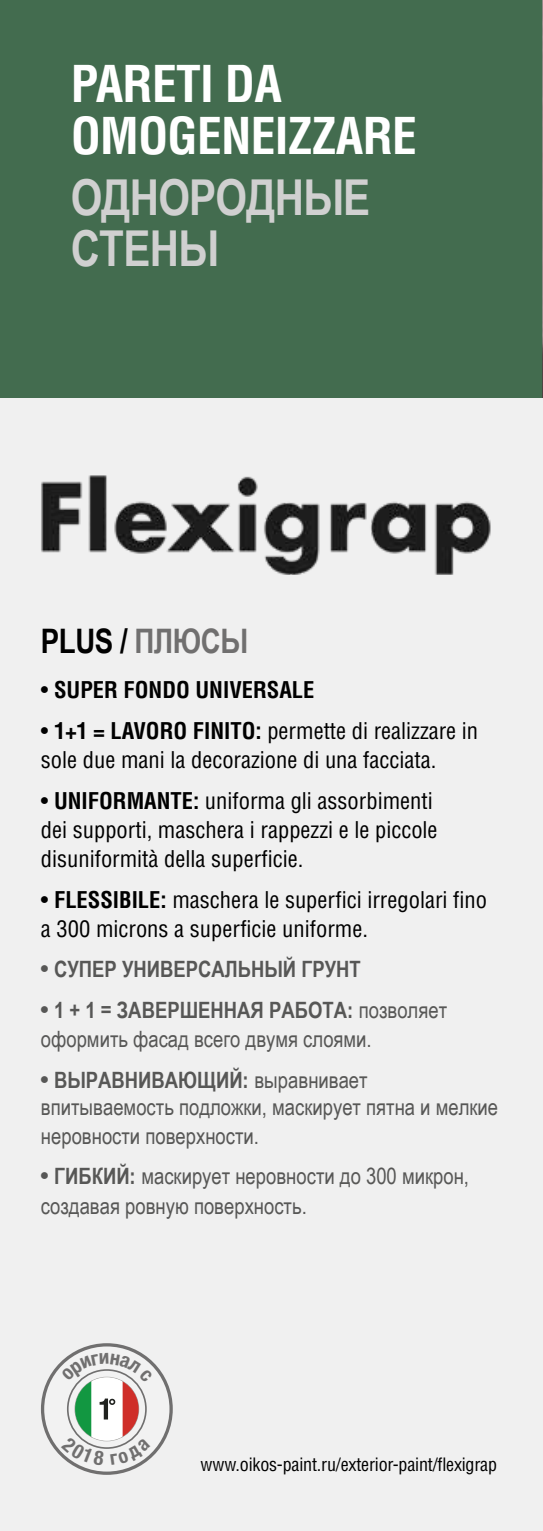
<style>
.page{position:relative;width:543px;height:1531px;background:#fff}
.page>*{position:absolute;margin:0;border:0;box-sizing:border-box;transform-origin:0 0}
.t1{font:700 condensed 49.5px/51.8px "Helvetica";letter-spacing:-.015em;color:#fff}
.t2{font:700 49.5px/51.8px "Arial Narrow";letter-spacing:-.015em;color:#d0d0d0}
.t3{font:700 33.75px "Arial Narrow";letter-spacing:-.015em;color:#000}
.t4{font:condensed 22.5px/29.2px "Helvetica";color:#000}
.t5{font:22.5px/29.2px "Arial Narrow";color:#575756}
.t6{font:700 22.5px "Arial Narrow";color:#575756}
.t7{font:700 condensed 22.5px "Helvetica";color:#000}
.t8{font:condensed 18px "Helvetica";letter-spacing:-.01em;color:#000}
.s1{color:#706f6f}
.s2{font-weight:400}
.s3{font-weight:700}
.s4{font-family:"Helvetica";font-weight:400;font-stretch:condensed}
.s5{font-family:"Helvetica";font-stretch:condensed}
</style>
<div class="page">
<div style="left:0;top:0;width:542px;height:1531px;background:#f0f0f0"></div>
<div style="left:0;top:0;width:542px;height:398px;background:#436c4f"></div>
<img style="left:41px;top:475px;width:450px;height:100px">
<img style="left:542px;top:0;width:1px;height:398px">
<svg style="left:41px;top:1343px;width:131px;height:131px"></svg>
<div style="left:41px;top:1343px;width:131px;height:132px;border:3px solid #706f6f;border-radius:50%"></div>
<svg style="left:61px;top:1353px;width:92px;height:113px"></svg>
<h1 class="t1" style="left:71px;top:58px;width:347px">PARETI DA<br>OMOGENEIZZARE</h1>
<h1 class="t2" style="left:71px;top:169px;width:301px">ОДНОРОДНЫЕ<br>СТЕНЫ</h1>
<h2 class="t3" style="left:41px;top:615px;width:208px">PLUS / <span class="s1">ПЛЮСЫ</span></h2>
<p class="t7" style="left:41px;top:676px;width:275px"><span class="s2">•</span> SUPER FONDO UNIVERSALE</p>
<p class="t4" style="left:41px;top:716px;width:438px">• <span class="s3">1+1 = LAVORO FINITO:</span> permette di realizzare in sole due mani la decorazione di una facciata.</p>
<p class="t4" style="left:41px;top:785px;width:398px">• <span class="s3">UNIFORMANTE:</span> uniforma gli assorbimenti dei supporti, maschera i rappezzi e le piccole disuniformità della superficie.</p>
<p class="t4" style="left:41px;top:884px;width:447px">• <span class="s3">FLESSIBILE:</span> maschera le superfici irregolari fino a 300 microns a superficie uniforme.</p>
<p class="t6" style="left:41px;top:952px;width:321px"><span class="s4">•</span> СУПЕР УНИВЕРСАЛЬНЫЙ ГРУНT</p>
<p class="t5" style="left:41px;top:994px;width:407px"><span class="s5">•</span> <span class="s3">1 + 1 = ЗАВЕРШЕННАЯ РАБОТА:</span> позволяет оформить фасад всего двумя слоями.</p>
<p class="t5" style="left:41px;top:1065px;width:458px;line-height:27px"><span class="s5">•</span> <span class="s3">ВЫРАВНИВАЮЩИЙ:</span> выравнивает впитываемость подложки, маскирует пятна и мелкие</p>
<p class="t5" style="left:41px;top:1120px;width:219px">неровности поверхности.</p>
<p class="t5" style="left:41px;top:1161px;width:429px"><span class="s5">•</span> <span class="s3">ГИБКИЙ:</span> маскирует неровности до 300 микрон, создавая ровную поверхность.</p>
<p class="t8" style="left:200px;top:1453px;width:298px">www.oikos-paint.ru/exterior-paint/flexigrap</p>
</div>
